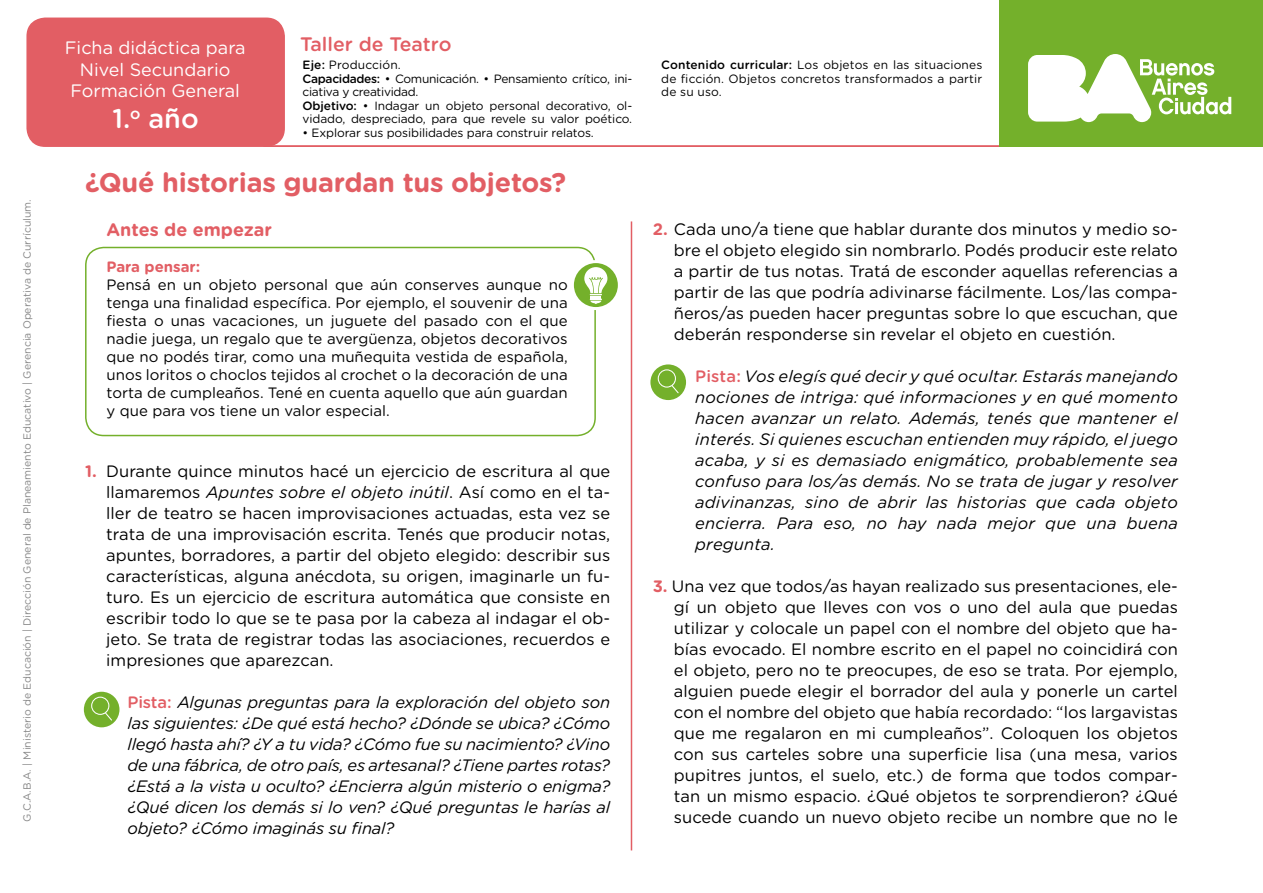
<style>
.page{position:relative;width:1263px;height:893px;background:#fff}
.page>*{position:absolute;margin:0;border:0;box-sizing:border-box;transform-origin:0 0}
.t1{font:700 27px "Gotham Rounded";letter-spacing:-.01em;color:#e25e64}
.t2{font:500 27px "Gotham Rounded";color:#fff}
.t3{font:500 19.5px "Gotham Rounded";color:#e25e64}
.t4{font:18px/21.6px "Gotham Rounded";color:#fff;text-align:center}
.t5{font:700 18px "Gotham Rounded";color:#e25e64}
.t6{font:16.5px/21px "Gotham Rounded";color:#000;text-align:justify}
.t7{font:italic 16.5px/21px "Gotham Rounded";letter-spacing:-.01em;color:#000;text-align:justify}
.t8{font:15px/18px "Gotham Rounded";color:#000;text-align:justify}
.t9{font:700 15px "Gotham Rounded";color:#e25e64}
.t10{font:12px/13.5px "Gotham Rounded";letter-spacing:-.01em;color:#000}
.t11{font:10.5px "Gotham Rounded";color:#878787}
.s1{font-weight:500}
.s2{font-weight:700;color:#e25e64}
.s3{font-style:italic}
.s4{font-weight:500;font-style:normal;color:#e25e64}
</style>
<div class="page">
<div style="left:27px;top:18px;width:257px;height:128px;background:#e25e64;border-radius:18px"></div>
<div style="left:26px;top:18px;width:259px;height:129px;border:2px solid #e25e64;border-radius:18px"></div>
<hr style="left:264px;top:145px;width:999px;height:2px;background:#e25e64">
<div style="left:85px;top:247px;width:511px;height:189px;border:2px solid #74b02b;border-radius:18px"></div>
<svg style="left:572px;top:262px;width:47px;height:47px"></svg>
<div style="left:571px;top:260px;width:50px;height:50px;border:3px solid #fff;border-radius:50%"></div>
<svg style="left:584px;top:267px;width:23px;height:37px"></svg>
<svg style="left:82px;top:690px;width:39px;height:39px"></svg>
<div style="left:81px;top:689px;width:41px;height:41px;border:3px solid #fff;border-radius:50%"></div>
<svg style="left:91px;top:697px;width:21px;height:23px"></svg>
<hr style="left:631px;top:221px;width:1px;height:629px;background:#e25e64">
<div style="left:999px;top:0;width:264px;height:147px;background:#74b02b"></div>
<svg style="left:1028px;top:54px;width:203px;height:68px"></svg>
<svg style="left:649px;top:363px;width:38px;height:39px"></svg>
<div style="left:647px;top:361px;width:42px;height:42px;border:3px solid #fff;border-radius:50%"></div>
<svg style="left:658px;top:369px;width:21px;height:24px"></svg>
<p class="t11" style="left:20px;top:821px;width:624px;rotate:-90deg">G.C.A.B.A. | Ministerio de Educación | Dirección General de Planeamiento Educativo | Gerencia Operativa de Currículum.</p>
<p class="t4" style="left:65px;top:36px;width:182px">Ficha didáctica para<br>Nivel Secundario<br>Formación General</p>
<h1 class="t2" style="left:113px;top:99px;width:88px">1.<sup>o</sup> año</h1>
<p class="t3" style="left:300px;top:30px;width:153px">Taller de Teatro</p>
<p class="t10" style="left:303px;top:58px;width:331px"><span class="s1">Eje:</span> Producción.<br><span class="s1">Capacidades:</span> • Comunicación. • Pensamiento crítico, ini&shy;ciativa y creatividad.<br><span class="s1">Objetivo:</span> • Indagar un objeto personal decorativo, ol&shy;vidado, despreciado, para que revele su valor poético.</p>
<p class="t10" style="left:303px;top:125px;width:293px">• Explorar sus posibilidades para construir relatos.</p>
<h1 class="t1" style="left:85px;top:162px;width:483px">¿Qué historias guardan tus objetos?</h1>
<p class="t5" style="left:107px;top:216px;width:167px">Antes de empezar</p>
<p class="t9" style="left:107px;top:256px;width:95px">Para pensar:</p>
<p class="t8" style="left:107px;top:275px;width:463px">Pensá en un objeto personal que aún conserves aunque no tenga una finalidad específica. Por ejemplo, el souvenir de una fiesta o unas vacaciones, un juguete del pasado con el que nadie juega, un regalo que te avergüenza, objetos decorativos que no podés tirar, como una muñequita vestida de española, unos loritos o choclos tejidos al crochet o la decoración de una torta de cumpleaños. Tené en cuenta aquello que aún guardan y que para vos tiene un valor especial.</p>
<p class="t6" style="left:106px;top:460px;width:505px;text-indent:-21px"><span class="s2">1.</span> Durante quince minutos hacé un ejercicio de escritura al que llamaremos <span class="s3">Apuntes sobre el objeto inútil</span>. Así como en el ta&shy;ller de teatro se hacen improvisaciones actuadas, esta vez se trata de una improvisación escrita. Tenés que producir notas, apuntes, borradores, a partir del objeto elegido: describir sus características, alguna anécdota, su origen, imaginarle un fu&shy;turo. Es un ejercicio de escritura automática que consiste en escribir todo lo que se te pasa por la cabeza al indagar el ob&shy;jeto. Se trata de registrar todas las asociaciones, recuerdos e impresiones que aparezcan.</p>
<p class="t7" style="left:128px;top:691px;width:484px"><span class="s4">Pista:</span> Algunas preguntas para la exploración del objeto son las siguientes: ¿De qué está hecho? ¿Dónde se ubica? ¿Cómo llegó hasta ahí? ¿Y a tu vida? ¿Cómo fue su nacimiento? ¿Vino de una fábrica, de otro país, es artesanal? ¿Tiene partes rotas? ¿Está a la vista u oculto? ¿Encierra algún misterio o enigma? ¿Qué dicen los demás si lo ven? ¿Qué preguntas le harías al objeto? ¿Cómo imaginás su final?</p>
<p class="t10" style="left:661px;top:58px;width:323px;text-align:justify"><span class="s1">Contenido curricular:</span> Los objetos en las situaciones de ficción. Objetos concretos transformados a partir de su uso.</p>
<p class="t6" style="left:674px;top:218px;width:505px;text-indent:-21px"><span class="s2">2.</span> Cada uno/a tiene que hablar durante dos minutos y medio so&shy;bre el objeto elegido sin nombrarlo. Podés producir este relato a partir de tus notas. Tratá de esconder aquellas referencias a partir de las que podría adivinarse fácilmente. Los/las compa&shy;ñeros/as pueden hacer preguntas sobre lo que escuchan, que deberán responderse sin revelar el objeto en cuestión.</p>
<p class="t7" style="left:695px;top:365px;width:484px"><span class="s4">Pista:</span> Vos elegís qué decir y qué ocultar. Estarás manejando nociones de intriga: qué informaciones y en qué momento hacen avanzar un relato. Además, tenés que mantener el interés. Si quienes escuchan entienden muy rápido, el juego acaba, y si es demasiado enigmático, probablemente sea confuso para los/as demás. No se trata de jugar y resolver adivinanzas, sino de abrir las historias que cada objeto encierra. Para eso, no hay nada mejor que una buena pregunta.</p>
<p class="t6" style="left:674px;top:575px;width:505px;text-indent:-21px"><span class="s2">3.</span> Una vez que todos/as hayan realizado sus presentaciones, ele&shy;gí un objeto que lleves con vos o uno del aula que puedas utilizar y colocale un papel con el nombre del objeto que ha&shy;bías evocado. El nombre escrito en el papel no coincidirá con el objeto, pero no te preocupes, de eso se trata. Por ejemplo, alguien puede elegir el borrador del aula y ponerle un cartel con el nombre del objeto que había recordado: “los largavistas que me regalaron en mi cumpleaños”. Coloquen los objetos con sus carteles sobre una superficie lisa (una mesa, varios pupitres juntos, el suelo, etc.) de forma que todos compar&shy;tan un mismo espacio. ¿Qué objetos te sorprendieron? ¿Qué sucede cuando un nuevo objeto recibe un nombre que no le</p>
</div>
